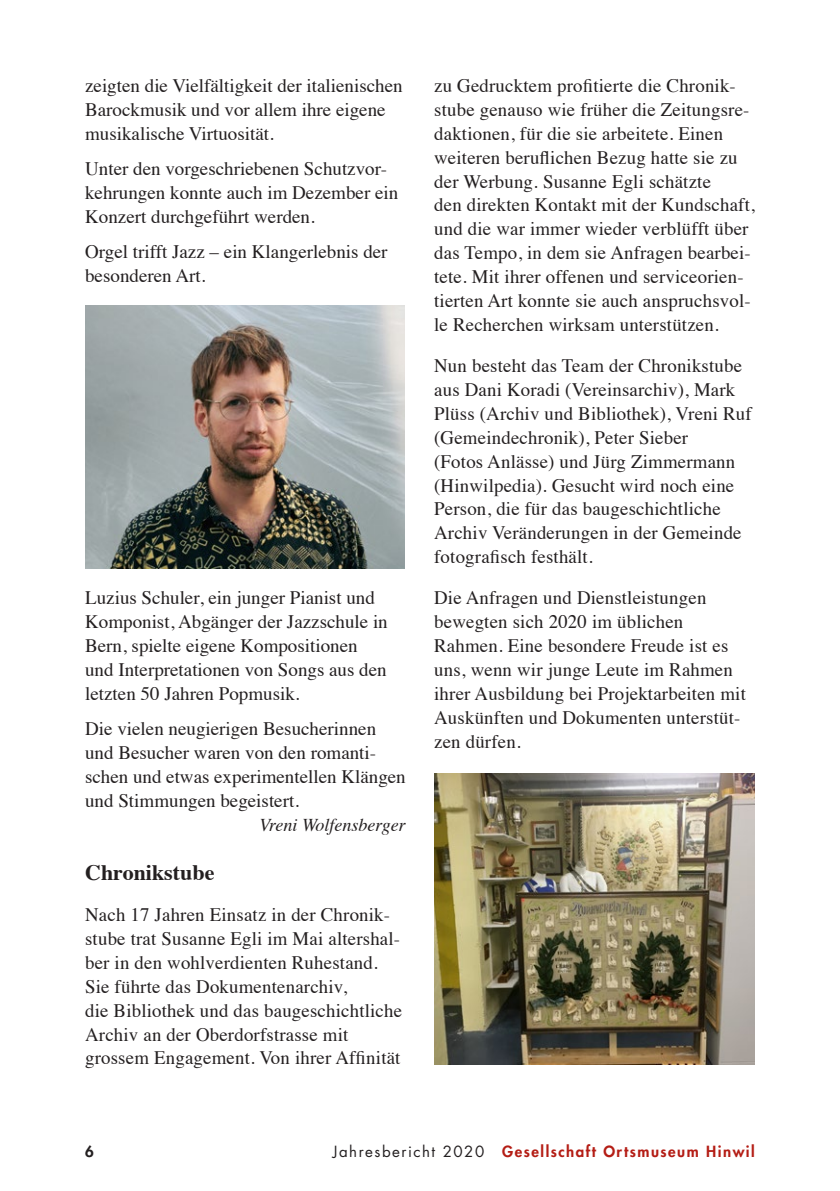
<style>
.page{position:relative;width:840px;height:1191px;background:#fff}
.page>*{position:absolute;margin:0;border:0;box-sizing:border-box;transform-origin:0 0}
.UT{font:700 22px "Times";color:#231f20}
.Grundtext{font:19px/24px "Times";letter-spacing:.01em;color:#231f20}
.Grundtext-2{font:italic 18px "Times";color:#231f20}
.t1{font:800 15px "Futura";letter-spacing:.1em;color:#b41d15}
.t2{font:800 15px "Futura";color:#231f20}
.s1{font-weight:400;color:#231f20}
</style>
<div class="page">
<img style="left:434px;top:773px;width:320px;height:291px">
<img style="left:85px;top:306px;width:319px;height:262px">
<p class="Grundtext" style="left:85px;top:72px;width:319px">zeigten die Vielfältigkeit der italienischen<br>Barockmusik und vor allem ihre eigene musikalische Virtuosität.</p>
<p class="Grundtext" style="left:85px;top:155px;width:314px">Unter den vorgeschriebenen Schutzvor&shy;kehrungen konnte auch im Dezember ein<br>Konzert durchgeführt werden.</p>
<p class="Grundtext" style="left:85px;top:238px;width:304px">Orgel trifft Jazz – ein Klangerlebnis der besonderen Art.</p>
<p class="Grundtext" style="left:85px;top:584px;width:304px">Luzius Schuler, ein junger Pianist und Komponist, Abgänger der Jazzschule in Bern, spielte eigene Kompositionen und Interpretationen von Songs aus den letzten 50 Jahren Popmusik.</p>
<p class="Grundtext" style="left:85px;top:715px;width:322px">Die vielen neugierigen Besucherinnen und Besucher waren von den romanti&shy;schen und etwas experimentellen Klängen und Stimmungen begeistert.</p>
<p class="Grundtext-2" style="left:259px;top:809px;width:148px">Vreni Wolfensberger</p>
<p class="UT" style="left:85px;top:851px;width:131px">Chronikstube</p>
<p class="Grundtext" style="left:85px;top:901px;width:318px">Nach 17 Jahren Einsatz in der Chronik&shy;stube trat Susanne Egli im Mai altershal&shy;ber in den wohlverdienten Ruhestand.<br>Sie führte das Dokumentenarchiv,<br>die Bibliothek und das baugeschichtliche Archiv an der Oberdorfstrasse mit grossem Engagement. Von ihrer Affinität</p>
<p class="Grundtext" style="left:434px;top:72px;width:322px">zu Gedrucktem profitierte die Chronik&shy;stube genauso wie früher die Zeitungsre&shy;daktionen, für die sie arbeitete. Einen weiteren beruflichen Bezug hatte sie zu der Werbung. Susanne Egli schätzte<br>den direkten Kontakt mit der Kundschaft, und die war immer wieder verblüfft über das Tempo, in dem sie Anfragen bearbei&shy;tete. Mit ihrer offenen und serviceorien&shy;tierten Art konnte sie auch anspruchsvol&shy;le Recherchen wirksam unterstützen.</p>
<p class="Grundtext" style="left:434px;top:352px;width:319px">Nun besteht das Team der Chronikstube aus Dani Koradi (Vereinsarchiv), Mark Plüss (Archiv und Bibliothek), Vreni Ruf (Gemeindechronik), Peter Sieber<br>(Fotos Anlässe) und Jürg Zimmermann (Hinwilpedia). Gesucht wird noch eine Person, die für das baugeschichtliche Archiv Veränderungen in der Gemeinde fotografisch festhält.</p>
<p class="Grundtext" style="left:434px;top:584px;width:313px">Die Anfragen und Dienstleistungen bewegten sich 2020 im üblichen<br>Rahmen. Eine besondere Freude ist es uns, wenn wir junge Leute im Rahmen ihrer Ausbildung bei Projektarbeiten mit<br>Auskünften und Dokumenten unterstüt&shy;zen dürfen.</p>
<p class="t2" style="left:85px;top:1141px;width:10px">6</p>
<p class="t1" style="left:333px;top:1141px;width:423px"><span class="s1">Jahresbericht 2020</span> Gesellschaft Ortsmuseum Hinwil</p>
</div>
